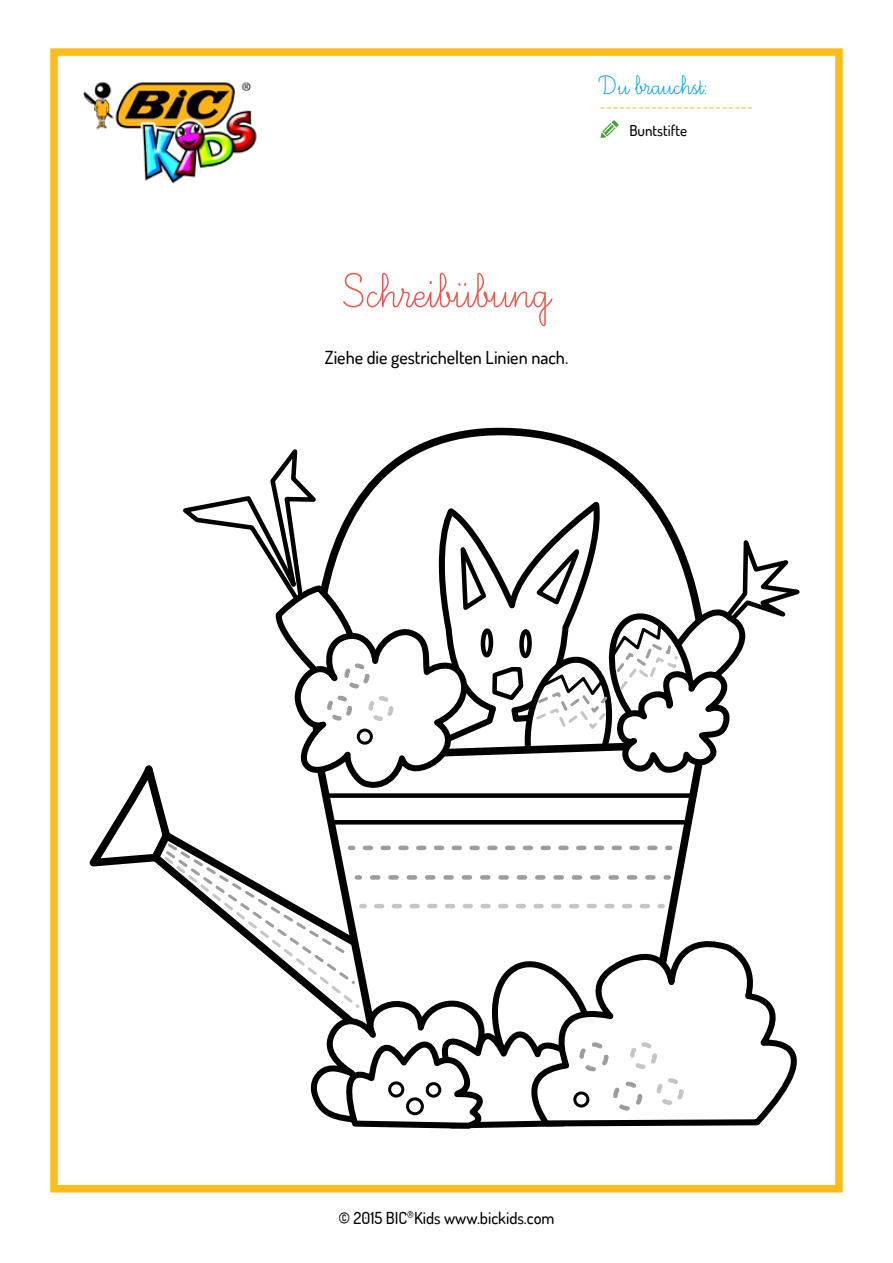
<style>
.page{position:relative;width:893px;height:1263px;background:#fff}
.page>*{position:absolute;margin:0;border:0;box-sizing:border-box;transform-origin:0 0}
.t1{font:60px "Ecriture A Romain Orne";color:#eb5850}
.t2{font:33px "Ecriture A Romain Orne";color:#009fe3}
.t3{font:500 18px "Dosis";color:#000}
.t4{font:18px "Minion Pro";color:#fcbd1b}
.t5{font:500 16.5px "Dosis";color:#000}
.t6{font:500 15px "Dosis";color:#000}
</style>
<div class="page">
<div style="left:50px;top:48px;width:793px;height:1144px;border:8px solid #fcbd1b"></div>
<img style="left:83px;top:82px;width:174px;height:101px">
<svg style="left:601px;top:120px;width:18px;height:18px"></svg>
<svg style="left:438px;top:427px;width:128px;height:10px"></svg>
<svg style="left:89px;top:437px;width:711px;height:692px"></svg>
<h2 class="t2" style="left:600px;top:69px;width:110px">Du brauchst:</h2>
<p class="t4" style="left:600px;top:94px;width:155px">------------------------</p>
<p class="t6" style="left:629px;top:121px;width:59px">Buntstifte</p>
<h1 class="t1" style="left:343px;top:262px;width:208px">Schreibübung</h1>
<p class="t3" style="left:325px;top:346px;width:245px">Ziehe die gestrichelten Linien nach.</p>
<p class="t5" style="left:338px;top:1207px;width:218px">© 2015 BIC<sup>®</sup>Kids www.bickids.com</p>
</div>
